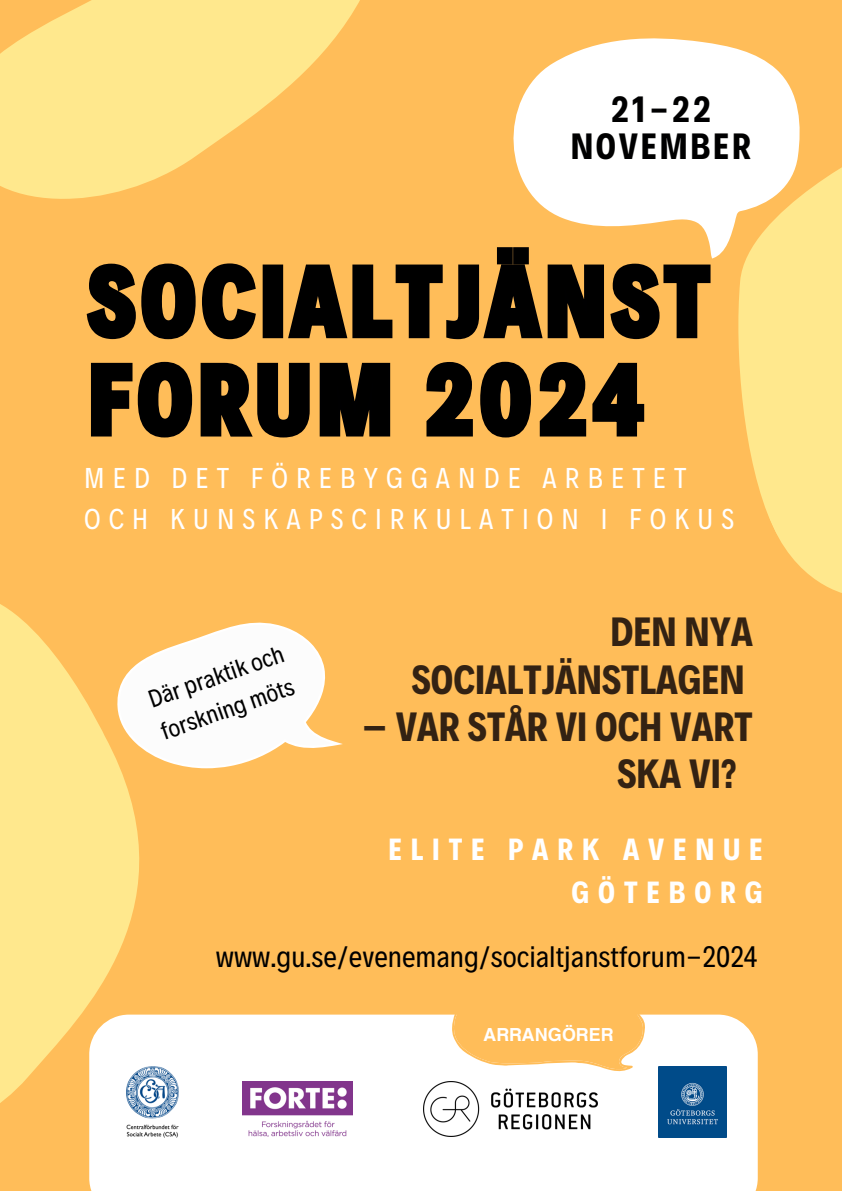
<style>
.page{position:relative;width:842px;height:1191px;background:#fff}
.page>*{position:absolute;margin:0;border:0;box-sizing:border-box;transform-origin:0 0}
.t1{font:700 98px/98.2px "Decalotype";letter-spacing:.075em;color:#000}
.t2{font:700 41.3px/47.2px "Decalotype";color:#332213;text-align:right}
.t3{font:700 37px/36.8px "Decalotype";letter-spacing:.075em;color:#000001;text-align:center}
.t4{font:700 31px/42.8px "Decalotype";letter-spacing:.285em;color:#fff;text-align:right}
.t5{font:30px "Decalotype";color:#000}
.t6{font:29px/40.5px "Decalotype";letter-spacing:.28em;color:#fff}
.t7{font:25px/34.6px "Decalotype";color:#000}
.t8{font:700 18px "Helvetica World";color:#fff}
</style>
<div class="page">
<div style="left:0;top:0;width:842px;height:1190px;background:#ffbd59"></div>
<svg style="left:513px;top:38px;width:128px;height:189px;fill:#fff"></svg>
<svg style="left:0;top:0;width:360px;height:199px;fill:#ffe88d"></svg>
<svg style="left:641px;top:38px;width:201px;height:555px"></svg>
<svg style="left:0;top:604px;width:140px;height:499px;fill:#ffe88d"></svg>
<div style="left:89px;top:1014px;width:669px;height:176px;background:#fff"></div>
<svg style="left:115px;top:616px;width:228px;height:158px"></svg>
<svg style="left:452px;top:1014px;width:193px;height:57px"></svg>
<svg style="left:86px;top:235px;width:627px;height:131px"></svg>
<svg style="left:88px;top:357px;width:559px;height:93px"></svg>
<img style="left:658px;top:1066px;width:68px;height:70px">
<img style="left:424px;top:1081px;width:173px;height:55px">
<img style="left:242px;top:1081px;width:110px;height:55px">
<img style="left:127px;top:1066px;width:51px;height:70px">
<p class="t3" style="left:571px;top:88px;width:182px">21-22<br>NOVEMBER</p>
<h5 class="t1" style="left:89px;top:246px;width:621px">SOCIALTJÄNST<br>FORUM 2024</h5>
<h2 class="t6" style="left:84px;top:456px;width:651px">MED DET FÖREBYGGANDE ARBETET<br>OCH KUNSKAPSCIRKULATION I FOKUS</h2>
<h3 class="t7" style="left:143px;top:681px;width:143px;rotate:-19deg">Där praktik och forskning möts</h3>
<p class="t2" style="left:412px;top:606px;width:342px">DEN NYA<br>SOCIALTJÄNSTLAGEN</p>
<p class="t2" style="left:617px;top:700px;width:137px;text-align:left;text-indent:-256px">– VAR STÅR VI OCH VART<br>SKA VI?</p>
<p class="t4" style="left:389px;top:825px;width:376px">ELITE PARK AVENUE<br>GÖTEBORG</p>
<h1 class="t5" style="left:216px;top:936px;width:543px">www.gu.se/evenemang/socialtjanstforum-2024</h1>
<p class="t8" style="left:484px;top:1019px;width:131px">ARRANGÖRER</p>
</div>
